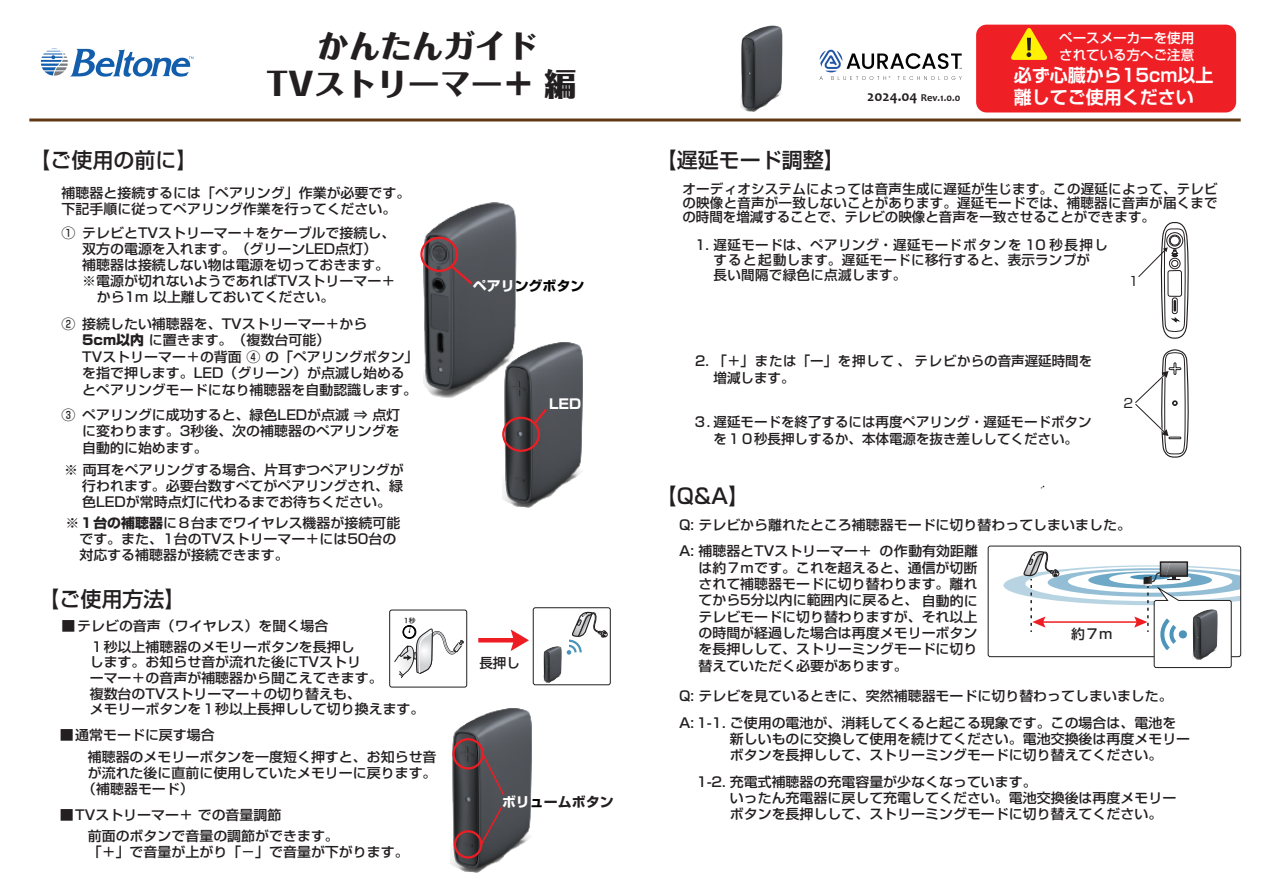
<style>
.page{position:relative;width:1263px;height:893px;background:#fff}
.page>*{position:absolute;margin:0;border:0;box-sizing:border-box;transform-origin:0 0}
.t1{font:800 31.5px/37.8px "Folk Pro";color:#231f20;text-align:center}
.t2{font:500 21px "Shin Go Pr 5";color:#231f20}
.t3{font:700 18px "Shin Go Pr 5 De";color:#fff}
.t4{font:500 13.5px/16.4px "Shin Go Pr 5";color:#231f20}
.t5{font:500 13.5px/14.2px "Shin Go Pro";color:#231f20;text-align:justify}
.t6{font:500 13.5px/15px "Shin Go Pro";letter-spacing:.025em;color:#231f20}
.t7{font:500 13.5px/16.2px "Shin Go Pr 5";color:#fff}
.t8{font:700 13.5px "Shin Go Pr 5";color:#030303}
.t9{font:700 13.5px "Shin Go Pr 5";color:#231f20}
.t10{font:700 13.5px "Shin Go Pr 5";color:#fff}
.t11{font:12.75px "Shin Go Pro";color:#231f20}
.t12{font:700 10.5px "Candara";color:#231f20}
.s1{font-size:15px}
.s2{font-weight:800}
.s3{font-weight:700}
.s4{color:#fff}
.s5{color:#030303}
</style>
<div class="page">
<div style="left:533px;top:607px;width:77px;height:78px;border:1px solid #231f20;border-radius:2px"></div>
<img style="left:451px;top:708px;width:81px;height:165px">
<img style="left:424px;top:203px;width:92px;height:195px">
<div style="left:988px;top:546px;width:253px;height:111px;border:1px solid #231f20;border-radius:2px"></div>
<img style="left:543px;top:646px;width:18px;height:37px">
<svg style="left:1003px;top:550px;width:238px;height:118px"></svg>
<svg style="left:1135px;top:350px;width:53px;height:108px"></svg>
<svg style="left:1138px;top:222px;width:51px;height:117px"></svg>
<div style="left:420px;top:237px;width:38px;height:35px;border:2px solid #ee1d23;border-radius:50%"></div>
<svg style="left:447px;top:262px;width:28px;height:25px"></svg>
<hr style="left:478px;top:638px;width:38px;height:4px;background:#ee1d23">
<svg style="left:511px;top:629px;width:18px;height:22px"></svg>
<div style="left:389px;top:610px;width:78px;height:77px;border:1px solid #231f20;border-radius:2px"></div>
<svg style="left:567px;top:611px;width:41px;height:44px"></svg>
<img style="left:502px;top:342px;width:81px;height:165px">
<div style="left:502px;top:417px;width:38px;height:35px;border:2px solid #ee1d23;border-radius:50%"></div>
<svg style="left:531px;top:406px;width:18px;height:21px"></svg>
<div style="left:452px;top:738px;width:32px;height:31px;border:2px solid #ee1d23;border-radius:50%"></div>
<div style="left:454px;top:830px;width:28px;height:29px;border:2px solid #ee1d23;border-radius:50%"></div>
<svg style="left:481px;top:752px;width:25px;height:45px"></svg>
<svg style="left:479px;top:805px;width:25px;height:41px"></svg>
<svg style="left:41px;top:49px;width:152px;height:28px"></svg>
<div style="left:976px;top:25px;width:260px;height:87px;background:#ee2026;border-radius:10px"></div>
<img style="left:740px;top:25px;width:42px;height:86px">
<svg style="left:819px;top:50px;width:143px;height:30px"></svg>
<svg style="left:1011px;top:28px;width:36px;height:32px"></svg>
<hr style="left:29px;top:118px;width:1212px;height:3px;background:#603816">
<svg style="left:394px;top:625px;width:70px;height:63px"></svg>
<p class="t1" style="left:266px;top:23px;width:311px">かんたんガイド<br>TVストリーマー＋ 編</p>
<p class="t7" style="left:1059px;top:29px;width:136px">ペースメーカーを使用されている方へご注意</p>
<p class="t3" style="left:1014px;top:61px;width:201px">必ず心臓から15cm以上</p>
<p class="t12" style="left:867px;top:90px;width:94px"><span class="s1">2024.04</span> Rev.1.0.0</p>
<p class="t3" style="left:1014px;top:82px;width:181px">離してご使用ください</p>
<p class="t2" style="left:29px;top:143px;width:169px">【ご使用の前に】</p>
<p class="t4" style="left:62px;top:184px;width:350px">補聴器と接続するには「ペアリング」作業が必要です。下記手順に従ってペアリング作業を行ってください。</p>
<p class="t4" style="left:62px;top:224px;width:335px">① テレビとTVストリーマー＋をケーブルで接続し、</p>
<p class="t4" style="left:82px;top:240px;width:296px">双方の電源を入れます。（グリーンLED点灯）</p>
<p class="t4" style="left:82px;top:256px;width:308px">補聴器は接続しない物は電源を切っておきます。</p>
<p class="t4" style="left:82px;top:272px;width:315px">※電源が切れないようであればTVストリーマー＋</p>
<p class="t4" style="left:97px;top:288px;width:239px">から1m 以上離しておいてください。</p>
<p class="t4" style="left:62px;top:314px;width:15px">②</p>
<p class="t4" style="left:82px;top:347px;width:338px">TVストリーマー＋の背面 ④ の「ペアリングボタン」を指で押します。LED（グリーン）が点滅し始めるとペアリングモードになり補聴器を自動認識します。</p>
<p class="t4" style="left:82px;top:314px;width:287px">接続したい補聴器を、TVストリーマー＋から<br><span class="s2">5cm以内</span> に置きます。（複数台可能）</p>
<p class="t4" style="left:82px;top:406px;width:320px;text-align:justify;text-indent:-21px">③ ペアリングに成功すると、緑色LEDが点滅 ⇒ 点灯に変わります。3秒後、次の補聴器のペアリングを自動的に始めます。</p>
<p class="t4" style="left:82px;top:461px;width:336px;text-indent:-18px">※ 両耳をペアリングする場合、片耳ずつペアリングが行われます。必要台数すべてがペアリングされ、緑　色LEDが常時点灯に代わるまでお待ちください。</p>
<p class="t4" style="left:65px;top:514px;width:336px;line-height:15.8px">※<span class="s3">１台の補聴器</span>に８台までワイヤレス機器が接続可能　です。また、1台のTVストリーマー＋には50台の　対応する補聴器が接続できます。</p>
<p class="t2" style="left:38px;top:581px;width:148px">【ご使用方法】</p>
<p class="t4" style="left:90px;top:613px;width:267px;line-height:21.5px;text-indent:-28px">■テレビの音声（ワイヤレス）を聞く場合<br>１秒以上補聴器のメモリーボタンを長押し</p>
<p class="t4" style="left:90px;top:653px;width:336px;line-height:15.6px">します。お知らせ音が流れた後にTVストリ<br>ーマー＋の音声が補聴器から聞こえてきます。<br>複数台のTVストリーマー＋の切り替えも、<br>メモリーボタンを１秒以上長押しして切り換えます。</p>
<p class="t4" style="left:88px;top:723px;width:350px;line-height:21.3px;text-indent:-28px">■通常モードに戻す場合<br>補聴器のメモリーボタンを一度短く押すと、お知らせ音</p>
<p class="t4" style="left:82px;top:763px;width:356px;text-indent:6px">が流れた後に直前に使用していたメモリーに戻ります。（補聴器モード）</p>
<p class="t4" style="left:88px;top:803px;width:253px;line-height:21.3px;text-indent:-28px">■TVストリーマー＋ での音量調節<br>前面のボタンで音量の調節ができます。</p>
<p class="t4" style="left:88px;top:843px;width:322px">「＋」で音量が上がり「－」で音量が下がります。</p>
<p class="t8" style="left:473px;top:275px;width:113px"><span class="s4">ペアリ</span>ングボタン</p>
<p class="t10" style="left:549px;top:394px;width:34px">LED</p>
<p class="t4" style="left:479px;top:654px;width:42px">長押し</p>
<p class="t9" style="left:502px;top:791px;width:113px"><span class="s4">ボリ</span><span class="s5">ュ</span>ームボタン</p>
<p class="t2" style="left:656px;top:143px;width:191px">【遅延モード調整】</p>
<p class="t5" style="left:682px;top:180px;width:537px">オーディオシステムによっては音声生成に遅延が生じます。この遅延によって、テレビの映像と音声が一致しないことがあります。遅延モードでは、補聴器に音声が届くまでの時間を増減することで、テレビの映像と音声を一致させることができます。</p>
<p class="t6" style="left:713px;top:236px;width:396px;text-indent:-18px">1. 遅延モードは、ペアリング・遅延モードボタンを 10 秒長押しすると起動します。遅延モードに移行すると、表示ランプが<br>長い間隔で緑色に点滅します。</p>
<p class="t11" style="left:1129px;top:271px;width:11px">1</p>
<p class="t5" style="left:714px;top:351px;width:380px;line-height:17.1px;text-indent:-18px">2. 「＋」または「ー」を押して、テレビからの音声遅延時間を増減します。</p>
<p class="t5" style="left:693px;top:411px;width:400px;line-height:17.1px;text-align:center">３. 遅延モードを終了するには再度ペアリング・遅延モードボタンを１０秒長押しするか、本体電源を抜き差ししてください。</p>
<p class="t2" style="left:656px;top:479px;width:95px">【Q&amp;A】</p>
<p class="t11" style="left:1123px;top:392px;width:11px">2</p>
<p class="t4" style="left:679px;top:510px;width:453px;line-height:26.5px">Q: テレビから離れたところ補聴器モードに切り替わってしまいました。<br>A: 補聴器とTVストリーマー＋の作動有効距離</p>
<p class="t4" style="left:698px;top:558px;width:281px;text-align:justify">は約７ｍです。これを超えると、通信が切断されて補聴器モードに切り替わります。離れてから5分以内に範囲内に戻ると、自動的にテレビモードに切り替わりますが、それ以上の時間が経過した場合は再度メモリーボタンを長押しして、ストリーミングモードに切り替えていただく必要があります。</p>
<p class="t4" style="left:1071px;top:624px;width:43px">約７ｍ</p>
<p class="t4" style="left:679px;top:681px;width:499px;line-height:26.8px">Q: テレビを見ているときに、突然補聴器モードに切り替わってしまいました。<br>A: 1-1. ご使用の電池が、消耗してくると起こる現象です。この場合は、電池を</p>
<p class="t4" style="left:730px;top:729px;width:462px">新しいものに交換して使用を続けてください。電池交換後は再度メモリーボタンを長押しして、ストリーミングモードに切り替えてください。</p>
<p class="t4" style="left:730px;top:773px;width:448px;text-indent:-33px">1-2. 充電式補聴器の充電容量が少なくなっています。<br>いったん充電器に戻して充電してください。電池交換後は再度メモリーボタンを長押しして、ストリーミングモードに切り替えてください。</p>
</div>
